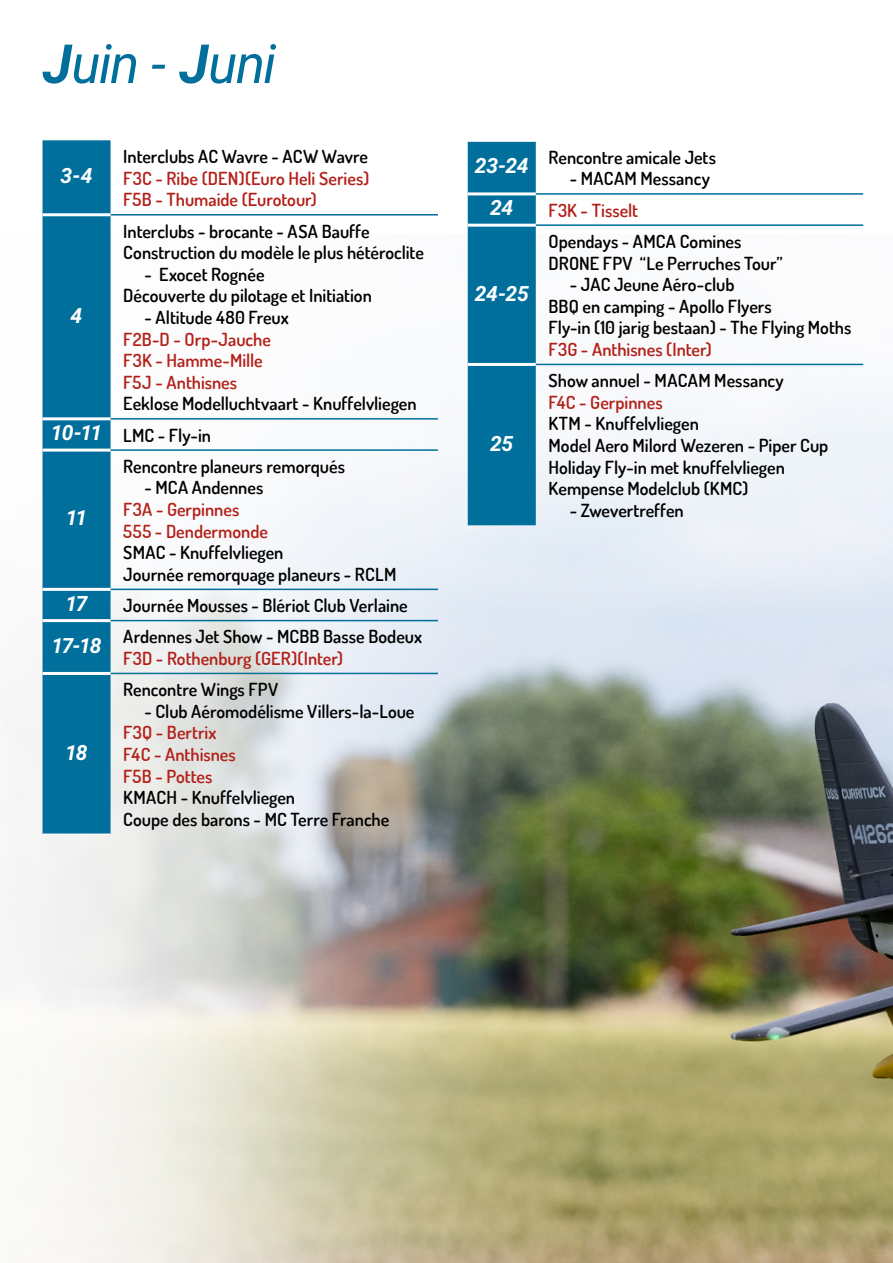
<style>
.page{position:relative;width:893px;height:1263px;background:#fff}
.page>*{position:absolute;margin:0;border:0;box-sizing:border-box;transform-origin:0 0}
.t1{font:italic 54px "Roboto";letter-spacing:-.03em;color:#006f9c}
.t2{font:italic 700 21px "Roboto";letter-spacing:-.015em;color:#fff}
.t3{font:600 18px/21.6px "Dosis";color:#000}
.t4{font:600 18px/21.6px "Dosis";color:#b32019}
.s1{font-weight:700}
.s2{font-family:"Roboto";font-weight:700;font-style:italic;font-size:21px;color:#fff}
</style>
<div class="page">
<img style="left:15px;top:234px;width:878px;height:1029px">
<div style="left:43px;top:140px;width:68px;height:693px;background:#006f9c"></div>
<hr style="left:43px;top:833px;width:68px;height:2px;background:#fff">
<hr style="left:111px;top:214px;width:327px;height:2px;background:#006f9c">
<hr style="left:111px;top:418px;width:327px;height:2px;background:#006f9c">
<hr style="left:111px;top:449px;width:327px;height:2px;background:#006f9c">
<hr style="left:111px;top:589px;width:327px;height:1px;background:#006f9c">
<hr style="left:111px;top:620px;width:327px;height:1px;background:#006f9c">
<hr style="left:111px;top:673px;width:327px;height:1px;background:#006f9c">
<hr style="left:43px;top:213px;width:68px;height:3px;background:#fff">
<hr style="left:43px;top:417px;width:68px;height:3px;background:#fff">
<hr style="left:43px;top:449px;width:68px;height:3px;background:#fff">
<hr style="left:43px;top:588px;width:68px;height:3px;background:#fff">
<hr style="left:43px;top:619px;width:68px;height:3px;background:#fff">
<hr style="left:43px;top:672px;width:68px;height:3px;background:#fff">
<div style="left:468px;top:142px;width:68px;height:383px;background:#006f9c"></div>
<hr style="left:536px;top:193px;width:327px;height:2px;background:#006f9c">
<hr style="left:536px;top:224px;width:327px;height:2px;background:#006f9c">
<hr style="left:536px;top:364px;width:327px;height:1px;background:#006f9c">
<hr style="left:468px;top:192px;width:68px;height:3px;background:#fff">
<hr style="left:468px;top:224px;width:68px;height:3px;background:#fff">
<hr style="left:468px;top:363px;width:68px;height:3px;background:#fff">
<h1 class="t1" style="left:43px;top:26px;width:235px"><span class="s1">J</span>uin - <span class="s1">J</span>uni</h1>
<p class="t2" style="left:61px;top:161px;width:33px">3-4</p>
<p class="t3" style="left:123px;top:145px;width:246px">Interclubs AC Wavre - ACW Wavre</p>
<p class="t4" style="left:123px;top:167px;width:248px">F3C - Ribe (DEN)(Euro Heli Series)<br>F5B - Thumaide (Eurotour)</p>
<p class="t3" style="left:123px;top:220px;width:302px">Interclubs - brocante - ASA Bauffe<br>Construction du modèle le plus hétéroclite</p>
<p class="t3" style="left:123px;top:263px;width:250px;text-indent:21px">- Exocet Rognée<br>Découverte du pilotage et Initiation</p>
<p class="t3" style="left:145px;top:306px;width:146px">- Altitude 480 Freux</p>
<p class="t4" style="left:123px;top:328px;width:149px">F2B-D - Orp-Jauche<br>F3K - Hamme-Mille<br>F5J - Anthisnes</p>
<p class="t3" style="left:51px;top:388px;width:367px;line-height:31.2px;text-indent:72px">Eeklose Modelluchtvaart - Knuffelvliegen<br><span class="s2">10-11</span> LMC - Fly-in</p>
<p class="t2" style="left:71px;top:300px;width:13px">4</p>
<p class="t2" style="left:66px;top:503px;width:23px">11</p>
<p class="t3" style="left:123px;top:455px;width:223px">Rencontre planeurs remorqués</p>
<p class="t3" style="left:145px;top:477px;width:120px">- MCA Andennes</p>
<p class="t4" style="left:123px;top:498px;width:146px">F3A - Gerpinnes<br>555 - Dendermonde</p>
<p class="t3" style="left:123px;top:541px;width:275px">SMAC - Knuffelvliegen<br>Journée remorquage planeurs - RCLM</p>
<p class="t2" style="left:65px;top:588px;width:24px">17</p>
<p class="t3" style="left:51px;top:589px;width:372px;line-height:31.2px;text-indent:72px">Journée Mousses - Blériot Club Verlaine<br><span class="s2">17-18</span> Ardennes Jet Show - MCBB Basse Bodeux</p>
<p class="t4" style="left:123px;top:647px;width:221px">F3D - Rothenburg (GER)(Inter)</p>
<p class="t2" style="left:65px;top:737px;width:24px">18</p>
<p class="t3" style="left:123px;top:678px;width:156px">Rencontre Wings FPV</p>
<p class="t3" style="left:145px;top:700px;width:271px">- Club Aéromodélisme Villers-la-Loue</p>
<p class="t4" style="left:123px;top:721px;width:114px">F3Q - Bertrix<br>F4C - Anthisnes<br>F5B - Pottes</p>
<p class="t3" style="left:123px;top:786px;width:268px">KMACH - Knuffelvliegen<br>Coupe des barons - MC Terre Franche</p>
<p class="t3" style="left:475px;top:146px;width:243px"><span class="s2">23-24</span> Rencontre amicale Jets</p>
<p class="t3" style="left:570px;top:168px;width:142px">- MACAM Messancy</p>
<p class="t2" style="left:490px;top:193px;width:25px">24</p>
<p class="t4" style="left:549px;top:199px;width:91px">F3K - Tisselt</p>
<p class="t2" style="left:475px;top:278px;width:56px">24-25</p>
<p class="t2" style="left:490px;top:428px;width:25px">25</p>
<p class="t3" style="left:549px;top:230px;width:236px">Opendays - AMCA Comines<br>DRONE FPV “Le Perruches Tour”</p>
<p class="t3" style="left:549px;top:273px;width:304px;text-indent:21px">- JAC Jeune Aéro-club<br>BBQ en camping - Apollo Flyers<br>Fly-in (10 jarig bestaan) - The Flying Moths</p>
<p class="t4" style="left:549px;top:338px;width:165px">F3G - Anthisnes (Inter)</p>
<p class="t3" style="left:549px;top:369px;width:237px">Show annuel - MACAM Messancy</p>
<p class="t4" style="left:549px;top:391px;width:116px">F4C - Gerpinnes</p>
<p class="t3" style="left:549px;top:413px;width:281px">KTM - Knuffelvliegen<br>Model Aero Milord Wezeren - Piper Cup<br>Holiday Fly-in met knuffelvliegen<br>Kempense Modelclub (KMC)</p>
<p class="t3" style="left:570px;top:499px;width:116px">- Zwevertreffen</p>
</div>
